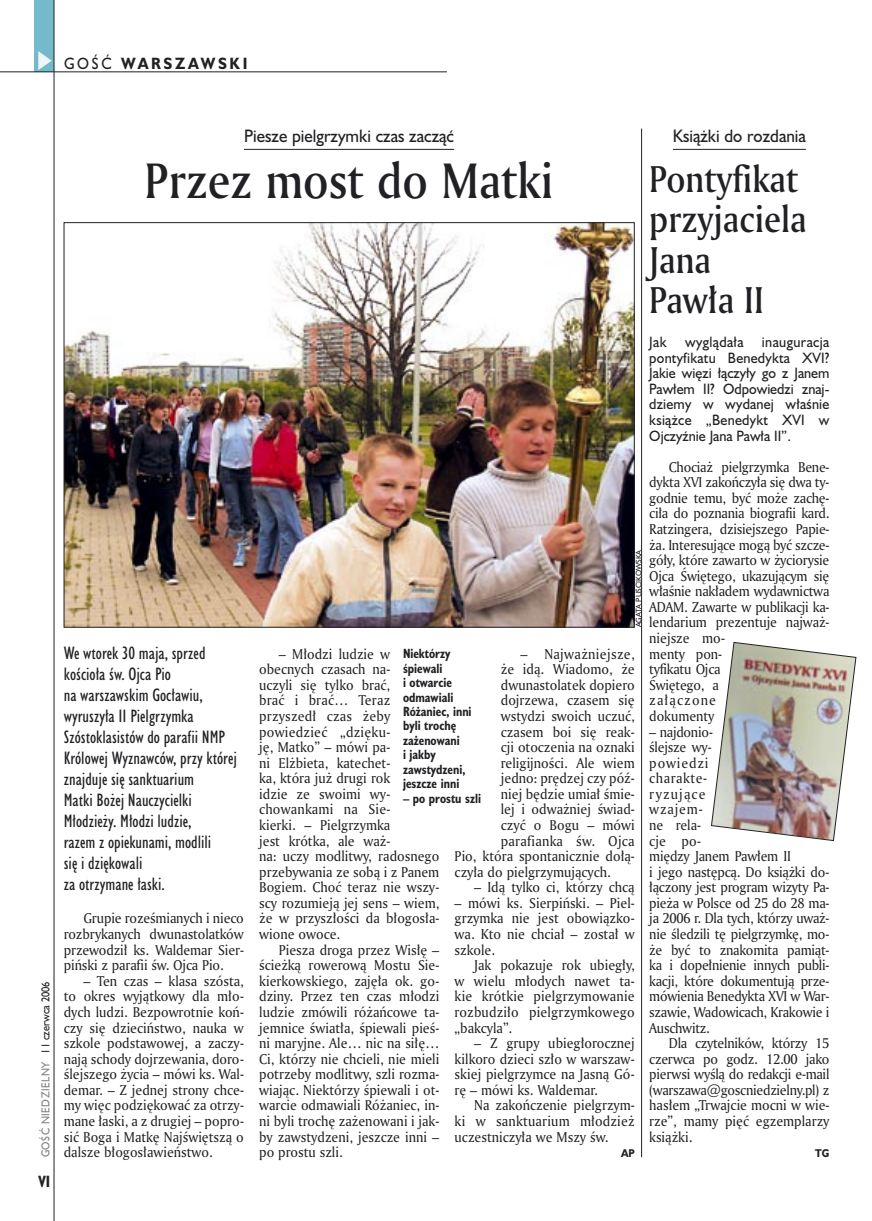
<style>
.page{position:relative;width:872px;height:1221px;background:#fff}
.page>*{position:absolute;margin:0;border:0;box-sizing:border-box;transform-origin:0 0}
._05a_tytyl_AmMd_32_pt{font:48px "Amerigo Md PL";color:#212125;scale:.9 1}
._05-9_tytyl_AmMd_24_pt{font:36px/40.5px "Amerigo Md PL";color:#212125;scale:.9 1}
._06-4_lead_lokal_HuCn_11_pt{font:16.5px/21px "Humanst 521 Cn PL";color:#212125}
._04-3_nadtytul_lokal{font:16.5px "Humanst 521 PL";color:#212125;scale:.94 1}
._15a_temat_lewo{font:700 15px "Humanst 521 PL";letter-spacing:.2em;color:#212125;scale:.9 1}
._16_pagina_lewa{font:700 15px "Humanst 521 Cn PL";color:#212125;scale:.94 1}
._01_body_tekst{font:13.8px/15.6px "Amerigo PL";color:#212125;text-align:justify;scale:.94 1}
._01_body_tekst-2{font:13.8px/15.6px "Amerigo PL";letter-spacing:-.02em;color:#212125;scale:.94 1}
._06-5_lead_lokal_maly_Hu_9_pt{font:13.8px/15.6px "Humanst 521 PL";letter-spacing:.02em;color:#212125;text-align:justify;scale:.94 1}
._01_body_tekst-3{font:13.8px "Amerigo PL";letter-spacing:.02em;color:#212125;scale:.94 1}
._01_body_tekst-4{font:13.8px "Amerigo PL";letter-spacing:.025em;color:#212125;scale:.94 1}
._09_podpis_zdjecia_HuCnB{font:700 12.3px/14.4px "Humanst 521 Cn PL";color:#212125;scale:.94 1}
._18a_data_lewa_GOSC{font:10.5px "Humanst 521 PL";letter-spacing:.05em;color:#7f7f83;scale:.9 1}
._18_data_lewa{font:10.5px "Humanst 521 PL";color:#212125;scale:.9 1}
._01_body_tekst-5{font:700 10.35px "Humanst 521 PL";color:#212125;scale:.9 1}
._12a_autor_na_koncu_HuBd{font:700 10.35px "Humanst 521 PL";color:#212125;scale:.9 1}
._09a_autor_zdjecia_Hu_5_pt{font:7.5px "Humanst 521 PL";color:#212125;scale:.94 1}
.s1{font-weight:400}
</style>
<div class="page">
<div style="left:35px;top:0;width:19px;height:72px;background:#75baca"></div>
<svg style="left:38px;top:51px;width:14px;height:19px"></svg>
<hr style="left:54px;top:0;width:1px;height:1220px;background:#212125">
<hr style="left:0;top:72px;width:447px;height:1px;background:#212125">
<hr style="left:673px;top:149px;width:133px;height:1px;background:#212125">
<hr style="left:244px;top:149px;width:210px;height:1px;background:#212125">
<img style="left:66px;top:224px;width:566px;height:401px">
<img style="left:711px;top:642px;width:145px;height:199px">
<hr style="left:641px;top:129px;width:1px;height:1027px;background:#212125">
<p class="_15a_temat_lewo" style="left:64px;top:53px;width:205px"><span class="s1">GOŚĆ</span> WARSZAWSKI</p>
<p class="_18_data_lewa" style="left:38px;top:1053px;width:82px;rotate:-90deg">11 czerwca 2006</p>
<p class="_18a_data_lewa_GOSC" style="left:38px;top:1157px;width:108px;rotate:-90deg">GOŚĆ NIEDZIELNY</p>
<p class="_16_pagina_lewa" style="left:38px;top:1170px;width:14px">VI</p>
<p class="_04-3_nadtytul_lokal" style="left:244px;top:125px;width:225px">Piesze pielgrzymki czas zacząć</p>
<p class="_05a_tytyl_AmMd_32_pt" style="left:145px;top:149px;width:456px">Przez most do Matki</p>
<p class="_04-3_nadtytul_lokal" style="left:673px;top:125px;width:143px">Książki do rozdania</p>
<p class="_05-9_tytyl_AmMd_24_pt" style="left:649px;top:157px;width:176px">Pontyfikat przyjaciela<br>Jana<br>Pawła II</p>
<p class="_06-4_lead_lokal_HuCn_11_pt" style="left:64px;top:641px;width:175px">We wtorek 30 maja, sprzed kościoła św. Ojca Pio<br>na warszawskim Gocławiu, wyruszyła II Pielgrzymka<br>Szóstoklasistów do parafii NMP<br>Królowej Wyznawców, przy której znajduje się sanktuarium<br>Matki Bożej Nauczycielki<br>Młodzieży. Młodzi ludzie,<br>razem z opiekunami, modlili<br>się i dziękowali<br>za otrzymane łaski.</p>
<p class="_01_body_tekst" style="left:64px;top:910px;width:193px;text-indent:20px">Grupie roześmianych i nieco rozbrykanych dwunastolatków przewodził ks. Waldemar Sier&shy;piński z parafii św. Ojca Pio.</p>
<p class="_01_body_tekst" style="left:64px;top:972px;width:193px;text-indent:20px">– Ten czas – klasa szósta, to okres wyjątkowy dla mło&shy;dych ludzi. Bezpowrotnie koń&shy;czy się dzieciństwo, nauka w szkole podstawowej, a zaczy&shy;nają schody dojrzewania, doro&shy;ślejszego życia – mówi ks. Wal&shy;demar. – Z jednej strony chce&shy;my więc podziękować za otrzy&shy;mane łaski, a z drugiej – popro&shy;sić Boga i Matkę Najświętszą o dalsze błogosławieństwo.</p>
<p class="_06-5_lead_lokal_maly_Hu_9_pt" style="left:649px;top:334px;width:20px">Jak</p>
<p class="_06-5_lead_lokal_maly_Hu_9_pt" style="left:685px;top:334px;width:64px">wyglądała</p>
<p class="_06-5_lead_lokal_maly_Hu_9_pt" style="left:649px;top:334px;width:193px;text-indent:113px">inauguracja pontyfikatu Benedykta XVI?<br>Jakie więzi łączyły go z Janem Pawłem II? Odpowiedzi znaj&shy;dziemy w wydanej właśnie książce „Benedykt XVI w Ojczyźnie Jana Pawła II”.</p>
<p class="_01_body_tekst-2" style="left:649px;top:458px;width:193px;text-indent:20px">Chociaż pielgrzymka Bene&shy;dykta XVI zakończyła się dwa ty&shy;godnie temu, być może zachę&shy;ciła do poznania biografii kard.<br>Ratzingera, dzisiejszego Papie&shy;ża. Interesujące mogą być szcze&shy;góły, które zawarto w życiorysie<br>Ojca Świętego, ukazującym się właśnie nakładem wydawnictwa<br>ADAM. Zawarte w publikacji ka&shy;lendarium prezentuje najważ&shy;niejsze mo-<br>menty pon-<br>tyfikatu Ojca<br>Świętego, a<br>załączone<br>dokumenty</p>
<p class="_01_body_tekst-2" style="left:649px;top:723px;width:193px">– najdonio-<br>ślejsze wy-<br>powiedzi<br>charakte-<br>ryzujące<br>wzajem-<br>ne rela-<br>cje po-<br>między Janem Pawłem II<br>i jego następcą. Do książki do&shy;łączony jest program wizyty Pa&shy;pieża w Polsce od 25 do 28 ma&shy;ja 2006 r. Dla tych, którzy uważ&shy;nie śledzili tę pielgrzymkę, mo&shy;że być to znakomita pamiąt&shy;ka i dopełnienie innych publi&shy;kacji, które dokumentują prze&shy;mówienia Benedykta XVI w War&shy;szawie, Wadowicach, Krakowie i<br>Auschwitz.</p>
<p class="_01_body_tekst" style="left:649px;top:1034px;width:193px;text-indent:20px">Dla czytelników, którzy 15 czerwca po godz. 12.00 jako pierwsi wyślą do redakcji e-mail (warszawa@goscniedzielny.pl) z hasłem „Trwajcie mocni w wie&shy;rze”, mamy pięć egzemplarzy książki.</p>
<p class="_01_body_tekst-5" style="left:815px;top:1146px;width:17px">TG</p>
<p class="_09a_autor_zdjecia_Hu_5_pt" style="left:633px;top:627px;width:84px;rotate:-90deg">AGATA PUŚCIKOWSKA</p>
<p class="_01_body_tekst" style="left:259px;top:645px;width:193px;text-align:left;text-indent:20px">– Młodzi ludzie w obecnych czasach na-<br>uczyli się tylko brać,<br>brać i brać… Teraz przyszedł czas żeby powiedzieć „dzięku-<br>ję, Matko” – mówi pa-<br>ni Elżbieta, katechet-<br>ka, która już drugi rok<br>idzie ze swoimi wy&shy;chowankami na Sie-<br>kierki. – Pielgrzymka<br>jest krótka, ale waż-<br>na: uczy modlitwy, radosnego przebywania ze sobą i z Panem<br>Bogiem. Choć teraz nie wszy&shy;scy rozumieją jej sens – wiem, że w przyszłości da błogosła&shy;wione owoce.</p>
<p class="_01_body_tekst" style="left:259px;top:941px;width:193px;text-indent:20px">Piesza droga przez Wisłę – ścieżką rowerową Mostu Sie&shy;kierkowskiego, zajęła ok. go&shy;dziny. Przez ten czas młodzi ludzie zmówili różańcowe ta&shy;jemnice światła, śpiewali pieś&shy;ni maryjne. Ale… nic na siłę… Ci, którzy nie chcieli, nie mieli potrzeby modlitwy, szli rozma&shy;wiając. Niektórzy śpiewali i ot&shy;warcie odmawiali Różaniec, in&shy;ni byli trochę zażenowani i jak&shy;by zawstydzeni, jeszcze inni – po prostu szli.</p>
<p class="_01_body_tekst-4" style="left:520px;top:644px;width:123px">– Najważniejsze,</p>
<p class="_01_body_tekst" style="left:501px;top:661px;width:144px">że idą. Wiadomo, że</p>
<p class="_01_body_tekst" style="left:501px;top:676px;width:144px">dwunastolatek dopiero</p>
<p class="_01_body_tekst" style="left:501px;top:692px;width:144px">dojrzewa, czasem się</p>
<p class="_01_body_tekst" style="left:501px;top:707px;width:144px">wstydzi swoich uczuć,</p>
<p class="_01_body_tekst" style="left:501px;top:723px;width:144px">czasem boi się reak-</p>
<p class="_01_body_tekst" style="left:501px;top:739px;width:144px">cji otoczenia na oznaki</p>
<p class="_01_body_tekst" style="left:501px;top:754px;width:144px">religijności. Ale wiem</p>
<p class="_01_body_tekst" style="left:501px;top:770px;width:144px">jedno: prędzej czy póź-</p>
<p class="_01_body_tekst" style="left:501px;top:785px;width:144px">niej będzie umiał śmie-</p>
<p class="_01_body_tekst" style="left:501px;top:801px;width:144px">lej i odważniej świad-</p>
<p class="_01_body_tekst" style="left:501px;top:816px;width:144px">czyć o Bogu – mówi</p>
<p class="_01_body_tekst-3" style="left:501px;top:831px;width:144px">parafianka św. Ojca</p>
<p class="_01_body_tekst" style="left:454px;top:848px;width:193px">Pio, która spontanicznie dołą-</p>
<p class="_01_body_tekst" style="left:454px;top:863px;width:168px">czyła do pielgrzymujących.</p>
<p class="_01_body_tekst" style="left:474px;top:879px;width:172px">– Idą tylko ci, którzy chcą</p>
<p class="_01_body_tekst" style="left:454px;top:894px;width:193px">– mówi ks. Sierpiński. – Piel&shy;grzymka nie jest obowiązko&shy;wa. Kto nie chciał – został w szkole.</p>
<p class="_01_body_tekst" style="left:454px;top:957px;width:193px;text-indent:20px">Jak pokazuje rok ubiegły, w wielu młodych nawet ta&shy;kie krótkie pielgrzymowanie rozbudziło pielgrzymkowego „bakcyla”.</p>
<p class="_01_body_tekst" style="left:454px;top:1034px;width:193px;text-indent:20px">– Z grupy ubiegłorocznej kilkoro dzieci szło w warszaw&shy;skiej pielgrzymce na Jasną Gó&shy;rę – mówi ks. Waldemar.</p>
<p class="_01_body_tekst" style="left:454px;top:1097px;width:193px;text-indent:20px">Na zakończenie pielgrzym&shy;ki w sanktuarium młodzież uczestniczyła we Mszy św.</p>
<p class="_12a_autor_na_koncu_HuBd" style="left:621px;top:1146px;width:17px">AP</p>
<p class="_09_podpis_zdjecia_HuCnB" style="left:403px;top:646px;width:74px">Niektórzy śpiewali<br>i otwarcie odmawiali<br>Różaniec, inni byli trochę zażenowani<br>i jakby zawstydzeni, jeszcze inni</p>
<p class="_09_podpis_zdjecia_HuCnB" style="left:403px;top:790px;width:85px">– po prostu szli</p>
</div>
